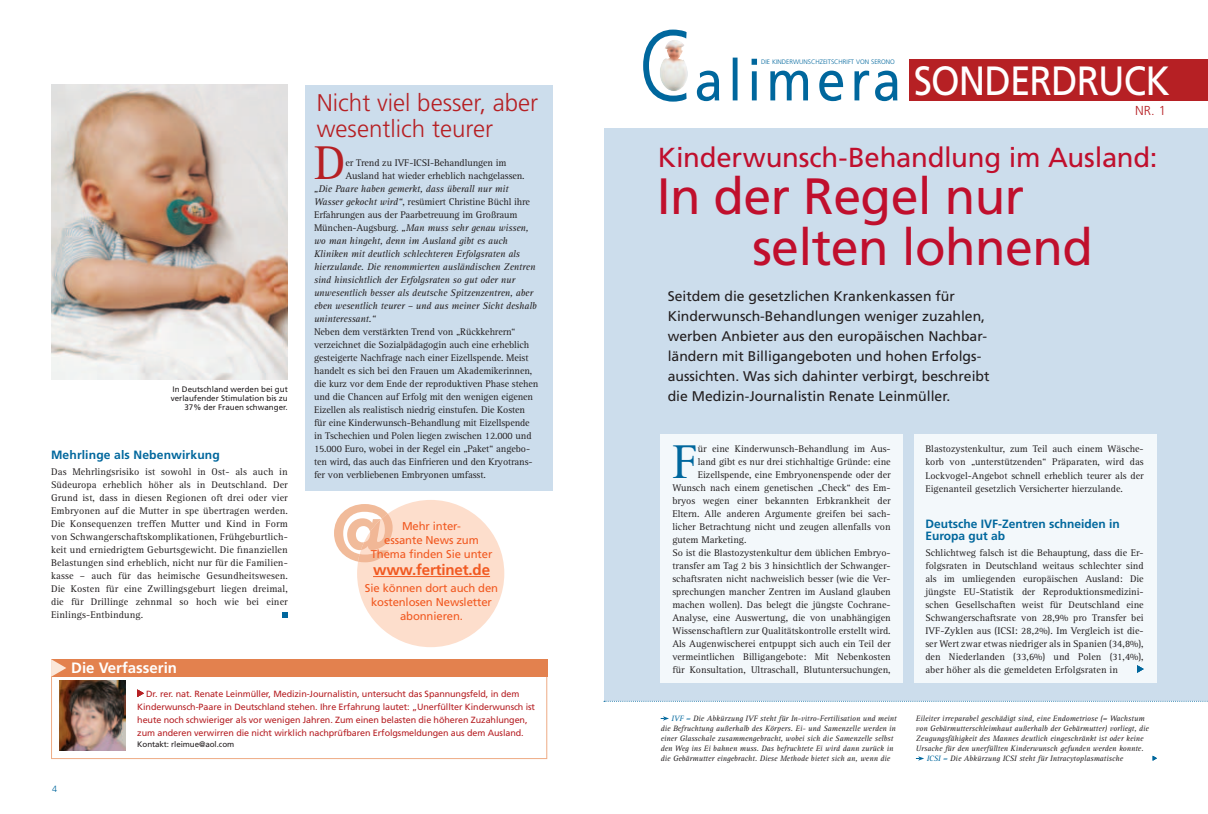
<style>
.page{position:relative;width:1208px;height:814px;background:#fff}
.page>*{position:absolute;margin:0;border:0;box-sizing:border-box;transform-origin:0 0}
.t1{font:51px/51px "Frutiger";letter-spacing:-.01em;color:#c00f2d}
.t2{font:49px "Rotis Serif";color:#b62024}
.t3{font:49px "Rotis Serif";color:#00679d}
.t4{font:40.8px "Frutiger";letter-spacing:-.025em;color:#fff;scale:.9 1}
.t5{font:27.5px "Frutiger";letter-spacing:-.005em;color:#c00f2d}
.t6{font:300 24.1px/26px "Frutiger";color:#b62024}
.t7{font:700 15.1px "Frutiger";letter-spacing:-.01em;color:#f15921}
.t8{font:700 15px "Frutiger";color:#fff}
.t9{font:14px/20px "Frutiger";color:#231f20}
.t10{font:300 13px "Frutiger";color:#b62024}
.t11{font:700 12px/12px "Frutiger";color:#00679d}
.t12{font:11.3px/14.1px "Frutiger";letter-spacing:-.01em;color:#f15921;text-align:center}
.t13{font:10px/13px "Rotis Serif";color:#231f20;text-align:justify}
.t14{font:italic 10px/13px "Rotis Serif";letter-spacing:-.01em;color:#231f20}
.t15{font:9px/13px "Frutiger";letter-spacing:-.01em;color:#b62024}
.t16{font:300 9px "Frutiger";color:#00679d}
.t17{font:italic 8px/10px "Rotis Serif";color:#231f20}
.t18{font:8px/9px "Frutiger";color:#231f20;text-align:right}
.t19{font:300 6.5px "Frutiger";color:#00679d}
.s1{font-style:normal}
.s2{color:#00679d}
</style>
<div class="page">
<div style="left:604px;top:129px;width:604px;height:572px;background:#ccddec"></div>
<div style="left:909px;top:59px;width:299px;height:41px;background:#b62024"></div>
<svg style="left:660px;top:716px;width:9px;height:4px"></svg>
<svg style="left:916px;top:756px;width:8px;height:4px"></svg>
<svg style="left:1152px;top:755px;width:5px;height:5px"></svg>
<svg style="left:643px;top:30px;width:254px;height:72px"></svg>
<svg style="left:51px;top:676px;width:496px;height:83px"></svg>
<div style="left:51px;top:659px;width:496px;height:17px;background:#e3814e"></div>
<svg style="left:51px;top:659px;width:15px;height:18px"></svg>
<svg style="left:282px;top:612px;width:6px;height:5px"></svg>
<div style="left:914px;top:434px;width:243px;height:248px;background:#f3f8fb"></div>
<div style="left:660px;top:434px;width:243px;height:248px;background:#f3f8fb"></div>
<svg style="left:137px;top:689px;width:7px;height:8px"></svg>
<div style="left:305px;top:85px;width:247px;height:405px;background:#ccddec"></div>
<div style="left:357px;top:500px;width:147px;height:147px;background:#fddecc;border-radius:50%"></div>
<svg style="left:334px;top:504px;width:58px;height:58px"></svg>
<hr style="left:373px;top:576px;width:117px;height:1px;background:#f15921">
<img style="left:60px;top:681px;width:66px;height:69px">
<img style="left:51px;top:85px;width:237px;height:294px">
<svg style="left:604px;top:700px;width:604px;height:1px"></svg>
<svg style="left:1137px;top:665px;width:6px;height:7px"></svg>
<p class="t18" style="left:171px;top:385px;width:118px">In Deutschland werden bei gut verlaufender Stimulation bis zu<br>37% der Frauen schwanger.</p>
<p class="t11" style="left:51px;top:449px;width:170px">Mehrlinge als Nebenwirkung</p>
<p class="t13" style="left:51px;top:466px;width:238px">Das Mehrlingsrisiko ist sowohl in Ost- als auch in Südeuropa erheblich höher als in Deutschland. Der Grund ist, dass in diesen Regionen oft drei oder vier Embryonen auf die Mutter in spe übertragen werden.<br>Die Konsequenzen treffen Mutter und Kind in Form von Schwangerschaftskomplikationen, Frühgeburtlich&shy;keit und erniedrigtem Geburtsgewicht. Die finanziellen Belastungen sind erheblich, nicht nur für die Familien&shy;kasse – auch für das heimische Gesundheitswesen.<br>Die Kosten für eine Zwillingsgeburt liegen dreimal, die für Drillinge zehnmal so hoch wie bei einer Einlings-Entbindung.</p>
<h3 class="t8" style="left:71px;top:661px;width:107px">Die Verfasserin</h3>
<h3 class="t6" style="left:317px;top:91px;width:223px">Nicht viel besser, aber wesentlich teurer</h3>
<h2 class="t2" style="left:314px;top:145px;width:33px">D</h2>
<p class="t13" style="left:345px;top:157px;width:181px">er Trend zu IVF-ICSI-Behandlungen im<br>Ausland hat wieder erheblich nachgelassen.</p>
<p class="t14" style="left:314px;top:183px;width:224px">„Die Paare haben gemerkt, dass überall nur mit Wasser gekocht wird“<span class="s1">, resümiert Christine Büchl ihre Erfahrungen aus der Paarbetreuung im Großraum München-Augsburg.</span> „Man muss sehr genau wissen, wo man hingeht, denn im Ausland gibt es auch Kliniken mit deutlich schlechteren Erfolgsraten als hierzulande. Die renommierten ausländischen Zentren sind hinsichtlich der Erfolgsraten so gut oder nur unwesentlich besser als deutsche Spitzenzentren, aber eben wesentlich teurer – und aus meiner Sicht deshalb uninteressant.“</p>
<p class="t13" style="left:314px;top:326px;width:226px;text-align:left">Neben dem verstärkten Trend von „Rückkehrern“ verzeichnet die Sozialpädagogin auch eine erheblich gesteigerte Nachfrage nach einer Eizellspende. Meist handelt es sich bei den Frauen um Akademikerinnen, die kurz vor dem Ende der reproduktiven Phase stehen und die Chancen auf Erfolg mit den wenigen eigenen Eizellen als realistisch niedrig einstufen. Die Kosten für eine Kinderwunsch-Behandlung mit Eizellspende in Tschechien und Polen liegen zwischen 12.000 und 15.000 Euro, wobei in der Regel ein „Paket“ angebo&shy;ten wird, das auch das Einfrieren und den Kryotrans&shy;fer von verbliebenen Embryonen umfasst.</p>
<p class="t12" style="left:371px;top:520px;width:123px">Mehr inter-<br>essante News zum<br>Thema finden Sie unter</p>
<h3 class="t7" style="left:373px;top:563px;width:118px">www.fertinet.de</h3>
<p class="t12" style="left:365px;top:581px;width:135px">Sie können dort auch den kostenlosen Newsletter abonnieren.</p>
<p class="t16" style="left:52px;top:785px;width:7px">4</p>
<p class="t15" style="left:137px;top:688px;width:399px;text-indent:9px">Dr. rer. nat. Renate Leinmüller, Medizin-Journalistin, untersucht das Spannungsfeld, in dem Kinderwunsch-Paare in Deutschland stehen. Ihre Erfahrung lautet: „Unerfüllter Kinderwunsch ist heute noch schwieriger als vor wenigen Jahren. Zum einen belasten die höheren Zuzahlungen, zum anderen verwirren die nicht wirklich nachprüfbaren Erfolgsmeldungen aus dem Ausland.</p>
<p class="t18" style="left:137px;top:740px;width:99px">Kontakt: rleimue@aol.com</p>
<p class="t19" style="left:761px;top:59px;width:135px">DIE KINDERWUNSCHZEITSCHRIFT VON SERONO</p>
<h3 class="t4" style="left:914px;top:64px;width:286px">SONDERDRUCK</h3>
<h3 class="t10" style="left:1135px;top:105px;width:32px">NR. 1</h3>
<h3 class="t5" style="left:658px;top:147px;width:501px">Kinderwunsch-Behandlung im Ausland:</h3>
<h1 class="t1" style="left:752px;top:175px;width:342px;text-indent:-96px">In der Regel nur selten lohnend</h1>
<p class="t9" style="left:667px;top:287px;width:323px">Seitdem die gesetzlichen Krankenkassen für Kinderwunsch-Behandlungen weniger zuzahlen, werben Anbieter aus den europäischen Nachbar&shy;ländern mit Billigangeboten und hohen Erfolgs&shy;aussichten. Was sich dahinter verbirgt, beschreibt die Medizin-Journalistin Renate Leinmüller.</p>
<h2 class="t3" style="left:672px;top:443px;width:27px">F</h2>
<p class="t13" style="left:698px;top:443px;width:194px">ür eine Kinderwunsch-Behandlung im Aus-</p>
<p class="t13" style="left:698px;top:456px;width:194px">land gibt es nur drei stichhaltige Gründe: eine</p>
<p class="t13" style="left:698px;top:469px;width:194px">Eizellspende, eine Embryonenspende oder der</p>
<p class="t13" style="left:672px;top:482px;width:220px">Wunsch nach einem genetischen „Check“ des Em-</p>
<p class="t13" style="left:672px;top:495px;width:220px">bryos wegen einer bekannten Erbkrankheit der</p>
<p class="t13" style="left:672px;top:508px;width:220px">Eltern. Alle anderen Argumente greifen bei sach-</p>
<p class="t13" style="left:672px;top:521px;width:220px">licher Betrachtung nicht und zeugen allenfalls von</p>
<p class="t13" style="left:672px;top:534px;width:76px">gutem Marketing.</p>
<p class="t13" style="left:672px;top:547px;width:220px">So ist die Blastozystenkultur dem üblichen Embryo-</p>
<p class="t13" style="left:672px;top:560px;width:220px">transfer am Tag 2 bis 3 hinsichtlich der Schwanger-</p>
<p class="t13" style="left:672px;top:573px;width:220px">schaftsraten nicht nachweislich besser (wie die Ver-</p>
<p class="t13" style="left:672px;top:586px;width:220px">sprechungen mancher Zentren im Ausland glauben</p>
<p class="t13" style="left:672px;top:599px;width:220px">machen wollen). Das belegt die jüngste Cochrane-</p>
<p class="t13" style="left:672px;top:612px;width:220px">Analyse, eine Auswertung, die von unabhängigen</p>
<p class="t13" style="left:672px;top:625px;width:220px">Wissenschaftlern zur Qualitätskontrolle erstellt wird.</p>
<p class="t13" style="left:672px;top:638px;width:220px">Als Augenwischerei entpuppt sich auch ein Teil der</p>
<p class="t13" style="left:672px;top:651px;width:220px">vermeintlichen Billigangebote: Mit Nebenkosten</p>
<p class="t13" style="left:672px;top:664px;width:220px">für Konsultation, Ultraschall, Blutuntersuchungen,</p>
<p class="t13" style="left:925px;top:442px;width:220px;line-height:13.5px">Blastozystenkultur, zum Teil auch einem Wäsche&shy;korb von „unterstützenden“ Präparaten, wird das Lockvogel-Angebot schnell erheblich teurer als der Eigenanteil gesetzlich Versicherter hierzulande.</p>
<p class="t11" style="left:925px;top:518px;width:196px">Deutsche IVF-Zentren schneiden in<br>Europa gut ab</p>
<p class="t13" style="left:925px;top:547px;width:220px">Schlichtweg falsch ist die Behauptung, dass die Er&shy;folgsraten in Deutschland weitaus schlechter sind als im umliegenden europäischen Ausland: Die jüngste EU-Statistik der Reproduktionsmedizini&shy;schen Gesellschaften weist für Deutschland eine Schwangerschaftsrate von 28,9% pro Transfer bei IVF-Zyklen aus (ICSI: 28,2%). Im Vergleich ist die&shy;ser Wert zwar etwas niedriger als in Spanien (34,8%), den Niederlanden (33,6%) und Polen (31,4%), aber höher als die gemeldeten Erfolgsraten in</p>
<p class="t17" style="left:660px;top:713px;width:237px;text-indent:11px"><span class="s2">IVF =</span> Die Abkürzung IVF steht für In-vitro-Fertilisation und meint die Befruchtung außerhalb des Körpers. Ei- und Samenzelle werden in einer Glasschale zusammengebracht, wobei sich die Samenzelle selbst den Weg ins Ei bahnen muss. Das befruchtete Ei wird dann zurück in die Gebärmutter eingebracht. Diese Methode bietet sich an, wenn die</p>
<p class="t17" style="left:916px;top:713px;width:230px">Eileiter irreparabel geschädigt sind, eine Endometriose (= Wachstum</p>
<p class="t17" style="left:916px;top:723px;width:235px">von Gebärmutterschleimhaut außerhalb der Gebärmutter) vorliegt, die</p>
<p class="t17" style="left:916px;top:733px;width:229px">Zeugungsfähigkeit des Mannes deutlich eingeschränkt ist oder keine</p>
<p class="t17" style="left:916px;top:743px;width:229px">Ursache für den unerfüllten Kinderwunsch gefunden werden konnte.</p>
<p class="t17" style="left:926px;top:753px;width:198px"><span class="s2">ICSI =</span> Die Abkürzung ICSI steht für Intracytoplasmatische</p>
</div>
